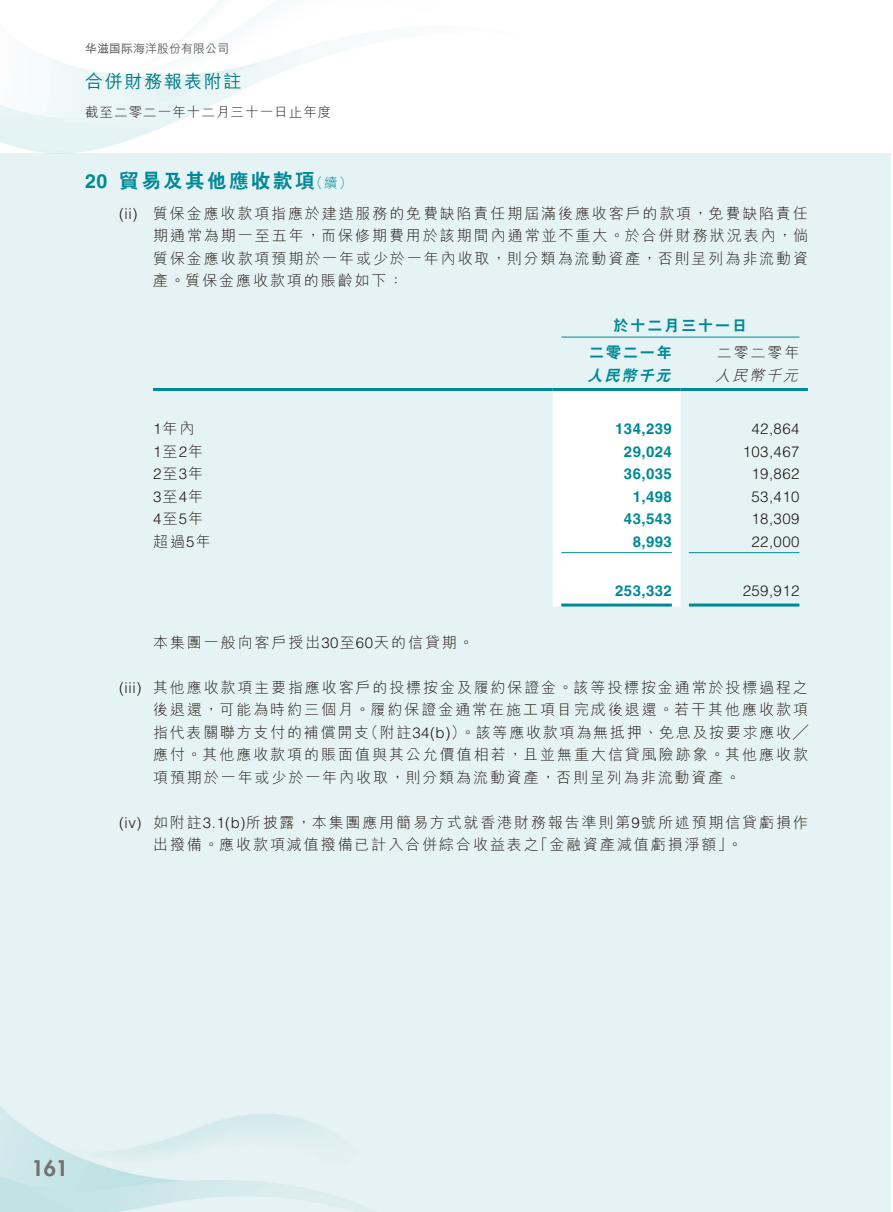
<style>
.page{position:relative;width:893px;height:1212px;background:#fff}
.page>*{position:absolute;margin:0;border:0;box-sizing:border-box;transform-origin:0 0}
.t1{font:800 21px "Futura Std";color:#727272}
.t2{font:800 19.5px "C Hei 2 HK";letter-spacing:.13em;color:#008996}
.t3{font:700 19.5px "Helvetica LT Std";color:#008996}
.t4{font:500 18px "M Hei HK";letter-spacing:.1em;color:#007a84}
.t5{font:300 15px/22.5px "M Hei HK";letter-spacing:.13em;color:#231916;text-align:justify}
.t6{font:300 15px "Helvetica LT Std";letter-spacing:.03em;color:#231916}
.t7{font:700 15px "Helvetica LT Std";letter-spacing:.03em;color:#008996}
.t8{font:800 15px "C Hei 2 HK";letter-spacing:.13em;color:#008996}
.t9{font:italic 300 15px "M Hei HK";color:#231916}
.t10{font:italic 800 15px "C Hei 2 HK";color:#008996}
.t11{font:300 13.5px "M Hei HK";letter-spacing:.08em;color:#231916}
.t12{font:300 13.5px "M Hei HK";color:#008996}
.t13{font:500 12px "M Hei HK";color:#666565}
.s1{font-family:"M Hei HKS";font-weight:700}
.s2{font-family:"Helvetica LT Std"}
.s3{font-family:"M Hei HK"}
</style>
<div class="page">
<div style="left:0;top:153px;width:891px;height:1059px;background:#e6f3f4"></div>
<div style="left:553px;top:391px;width:127px;height:215px;background:#fff"></div>
<hr style="left:561px;top:337px;width:238px;height:1px;background:#008996">
<hr style="left:153px;top:388px;width:400px;height:3px;background:#008996">
<hr style="left:553px;top:388px;width:127px;height:3px;background:#008996">
<hr style="left:680px;top:388px;width:128px;height:3px;background:#008996">
<hr style="left:561px;top:552px;width:111px;height:1px;background:#008996">
<hr style="left:689px;top:552px;width:110px;height:1px;background:#008996">
<hr style="left:561px;top:603px;width:111px;height:3px;background:#008996">
<hr style="left:689px;top:603px;width:110px;height:3px;background:#008996">
<p class="t13" style="left:85px;top:40px;width:145px"><span class="s1">華滋國際</span>海洋股份有限公司</p>
<p class="t4" style="left:85px;top:69px;width:158px">合併財務報表附註</p>
<p class="t11" style="left:85px;top:105px;width:248px">截至二零二一年十二月三十一日止年度</p>
<h2 class="t3" style="left:85px;top:169px;width:24px">20</h2>
<h2 class="t2" style="left:119px;top:170px;width:197px">貿易及其他應收款項</h2>
<p class="t12" style="left:310px;top:176px;width:44px">（續(</p>
<p class="t6" style="left:119px;top:204px;width:20px">(ii)</p>
<p class="t5" style="left:153px;top:202px;width:656px">質保金應收款項指應於建造服務的免費缺陷責任期屆滿後應收客戶的款項，免費缺陷責任</p>
<p class="t5" style="left:153px;top:224px;width:656px">期通常為期一至五年，而保修期費用於該期間內通常並不重大。於合併財務狀況表內，倘質保金應收款項預期於一年或少於一年內收取，則分類為流動資產，否則呈列為非流動資產。質保金應收款項的賬齡如下：</p>
<p class="t8" style="left:614px;top:318px;width:135px">於十二月三十一日</p>
<p class="t5" style="left:717px;top:341px;width:84px">二零二零年</p>
<p class="t8" style="left:589px;top:345px;width:84px">二零二一年</p>
<p class="t10" style="left:588px;top:367px;width:88px">人民幣千元</p>
<p class="t9" style="left:715px;top:367px;width:88px">人民幣千元</p>
<p class="t5" style="left:153px;top:417px;width:43px"><span class="s2">1</span>年內</p>
<p class="t7" style="left:615px;top:420px;width:58px">134,239</p>
<p class="t6" style="left:751px;top:419px;width:49px">42,864</p>
<p class="t6" style="left:153px;top:442px;width:52px">1<span class="s3">至</span>2<span class="s3">年</span></p>
<p class="t7" style="left:624px;top:442px;width:49px">29,024</p>
<p class="t6" style="left:743px;top:442px;width:58px">103,467</p>
<p class="t6" style="left:153px;top:464px;width:52px">2<span class="s3">至</span>3<span class="s3">年</span></p>
<p class="t7" style="left:624px;top:465px;width:49px">36,035</p>
<p class="t6" style="left:751px;top:464px;width:49px">19,862</p>
<p class="t6" style="left:153px;top:487px;width:52px">3<span class="s3">至</span>4<span class="s3">年</span></p>
<p class="t7" style="left:633px;top:487px;width:41px">1,498</p>
<p class="t6" style="left:751px;top:487px;width:49px">53,410</p>
<p class="t6" style="left:153px;top:509px;width:52px">4<span class="s3">至</span>5<span class="s3">年</span></p>
<p class="t7" style="left:624px;top:510px;width:49px">43,543</p>
<p class="t6" style="left:751px;top:509px;width:49px">18,309</p>
<p class="t5" style="left:153px;top:530px;width:59px">超過<span class="s2">5</span>年</p>
<p class="t7" style="left:633px;top:532px;width:41px">8,993</p>
<p class="t6" style="left:751px;top:532px;width:49px">22,000</p>
<p class="t7" style="left:615px;top:582px;width:58px">253,332</p>
<p class="t6" style="left:743px;top:581px;width:58px">259,912</p>
<p class="t6" style="left:119px;top:678px;width:24px">(iii)</p>
<p class="t6" style="left:119px;top:813px;width:24px">(iv)</p>
<p class="t5" style="left:153px;top:631px;width:322px">本集團一般向客戶授出<span class="s2">30</span>至<span class="s2">60</span>天的信貸期。</p>
<p class="t5" style="left:153px;top:676px;width:656px">其他應收款項主要指應收客戶的投標按金及履約保證金。該等投標按金通常於投標過程之</p>
<p class="t5" style="left:153px;top:698px;width:656px;text-align:right">後退還，可能為時約三個月。履約保證金通常在施工項目完成後退還。若干其他應收款項（附註<span class="s2">34 b( )</span>）。該等應收款項為無抵押、免息及按要求應收╱</p>
<p class="t5" style="left:153px;top:721px;width:656px;text-align:left">指代表關聯方支付的補償開支<br>應付。其他應收款項的賬面值與其公允價值相若，且並無重大信貸風險跡象。其他應收款項預期於一年或少於一年內收取，則分類為流動資產，否則呈列為非流動資產。</p>
<p class="t5" style="left:153px;top:811px;width:656px">如附註<span class="s2">3.1 b( )</span>所披露，本集團應用簡易方式就香港財務報告準則第<span class="s2">9</span>號所述預期信貸虧損作</p>
<p class="t5" style="left:153px;top:833px;width:387px">出撥備。應收款項減值撥備已計入合併綜合收益表之</p>
<p class="t5" style="left:533px;top:833px;width:201px">「金融資產減值虧損淨額「</p>
<p class="t5" style="left:727px;top:833px;width:16px">。</p>
<h1 class="t1" style="left:31px;top:1154px;width:38px">161</h1>
</div>
